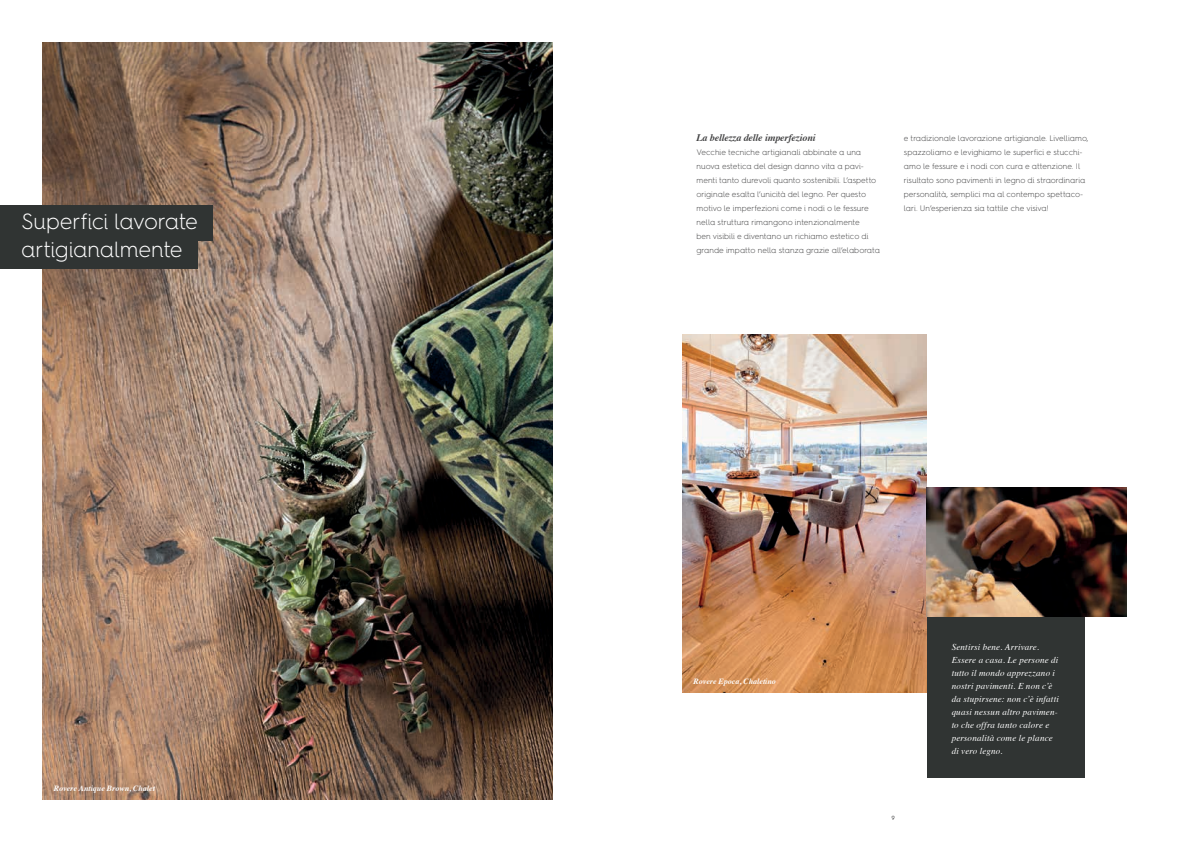
<style>
.page{position:relative;width:1191px;height:842px;background:#fff}
.page>*{position:absolute;margin:0;border:0;box-sizing:border-box;transform-origin:0 0}
.t1{font:300 22px/28px "Hurme Geometric Sans 4";letter-spacing:-.02em;color:#fff}
.t2{font:italic 700 10px "Times";letter-spacing:-.01em;color:#414142}
.t3{font:italic 9px/13px "Times";letter-spacing:.02em;color:#fff}
.t4{font:300 8px/14px "Hurme Geometric Sans 4";letter-spacing:-.005em;color:#414142}
.t5{font:italic 700 8px "Times";color:#fff}
.t6{font:6px "Hurme Geometric Sans 4";color:#414142}
</style>
<div class="page">
<div style="left:926px;top:617px;width:158px;height:161px;background:#303433"></div>
<img style="left:682px;top:334px;width:244px;height:358px">
<img style="left:43px;top:43px;width:510px;height:756px">
<div style="left:0;top:205px;width:213px;height:35px;background:#303433"></div>
<div style="left:0;top:234px;width:197px;height:35px;background:#303433"></div>
<img style="left:926px;top:487px;width:200px;height:130px">
<h1 class="t1" style="left:21px;top:207px;width:178px">Superfici lavorate artigianalmente</h1>
<p class="t5" style="left:54px;top:781px;width:103px">Rovere Antique Brown, Chalet</p>
<p class="t2" style="left:696px;top:128px;width:121px">La bellezza delle imperfezioni</p>
<p class="t4" style="left:696px;top:145px;width:185px">Vecchie tecniche artigianali abbinate a una nuova estetica del design danno vita a pavi&shy;menti tanto durevoli quanto sostenibili. L’aspetto originale esalta l’unicità del legno. Per questo motivo le imperfezioni come i nodi o le fessure nella struttura rimangono intenzionalmente<br>ben visibili e diventano un richiamo estetico di grande impatto nella stanza grazie all’elaborata</p>
<p class="t4" style="left:904px;top:131px;width:186px">e tradizionale lavorazione artigianale. Livelliamo, spazzoliamo e levighiamo le superfici e stucchi&shy;amo le fessure e i nodi con cura e attenzione. Il risultato sono pavimenti in legno di straordinaria personalità, semplici ma al contempo spettaco&shy;lari. Un’esperienza sia tattile che visiva!</p>
<p class="t5" style="left:693px;top:673px;width:84px">Rovere Epoca, Chaletino</p>
<p class="t6" style="left:891px;top:814px;width:5px">9</p>
<p class="t3" style="left:951px;top:640px;width:109px">Sentirsi bene. Arrivare.<br>Essere a casa. Le persone di tutto il mondo apprezzano i nostri pavimenti. E non c’è da stupirsene: non c’è infatti quasi nessun altro pavimen&shy;to che offra tanto calore e personalità come le plance di vero legno.</p>
</div>
